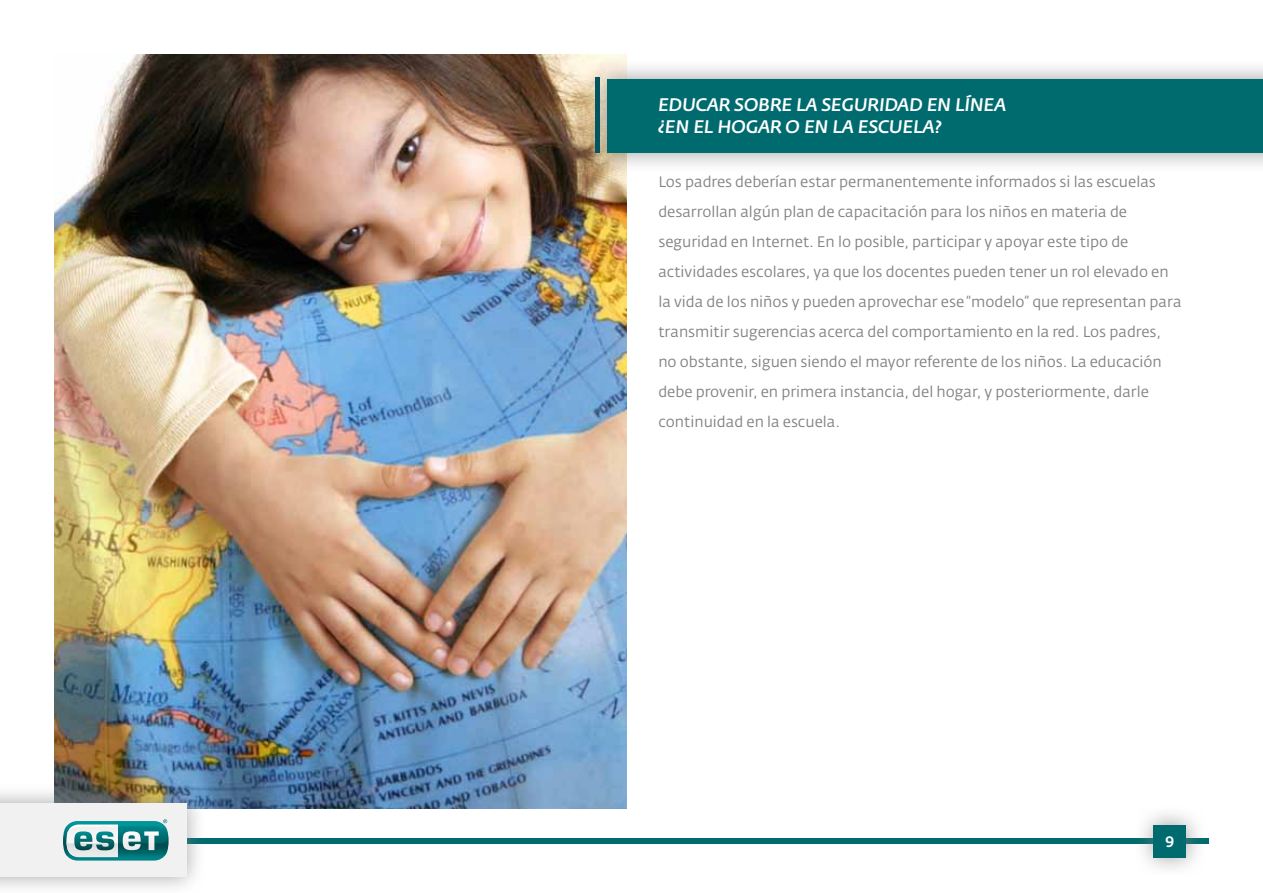
<style>
.page{position:relative;width:1263px;height:893px;background:#fff}
.page>*{position:absolute;margin:0;border:0;box-sizing:border-box;transform-origin:0 0}
.t1{font:italic 500 18px/21.6px "Fedra Sans Alt Pro";letter-spacing:.01em;color:#fff}
.t2{font:15px/30px "Fedra Sans Alt Pro";color:#808285}
.t3{font:500 15px "Fedra Sans Alt Pro";color:#fff}
</style>
<div class="page">
<img style="left:54px;top:54px;width:573px;height:754px">
<div style="left:587px;top:59px;width:676px;height:114px;background:#808285;opacity:.75"></div>
<div style="left:607px;top:79px;width:656px;height:74px;background:#006b6e"></div>
<div style="left:595px;top:78px;width:5px;height:75px;background:#005561"></div>
<div style="left:55px;top:838px;width:1153px;height:6px;background:#006b6e"></div>
<div style="left:1133px;top:804px;width:73px;height:74px;background:#808285;opacity:.75"></div>
<div style="left:1153px;top:825px;width:33px;height:33px;background:#006b6e"></div>
<div style="left:0;top:783px;width:206px;height:110px;background:#808285;opacity:.75"></div>
<div style="left:0;top:803px;width:186px;height:73px;background:#f1f1f2"></div>
<svg style="left:63px;top:819px;width:106px;height:42px"></svg>
<p class="t1" style="left:658px;top:94px;width:349px;text-indent:239px">AD EN LÍNEA ¿EN EL HOGAR O EN LA ESCUELA?</p>
<p class="t1" style="left:658px;top:94px;width:13px">EDUC</p>
<p class="t1" style="left:707px;top:94px;width:147px">AR SOBRE LA SEGURID</p>
<p class="t2" style="left:658px;top:167px;width:525px">Los padres deberían estar permanentemente informados si las escuelas desarrollan algún plan de capacitación para los niños en materia de seguridad en Internet. En lo posible, participar y apoyar este tipo de actividades escolares, ya que los docentes pueden tener un rol elevado en la vida de los niños y pueden aprovechar ese “modelo” que representan para transmitir sugerencias acerca del comportamiento en la red. Los padres, no obstante, siguen siendo el mayor referente de los niños. La educación debe provenir, en primera instancia, del hogar, y posteriormente, darle continuidad en la escuela.</p>
<p class="t3" style="left:1165px;top:832px;width:11px">9</p>
</div>
